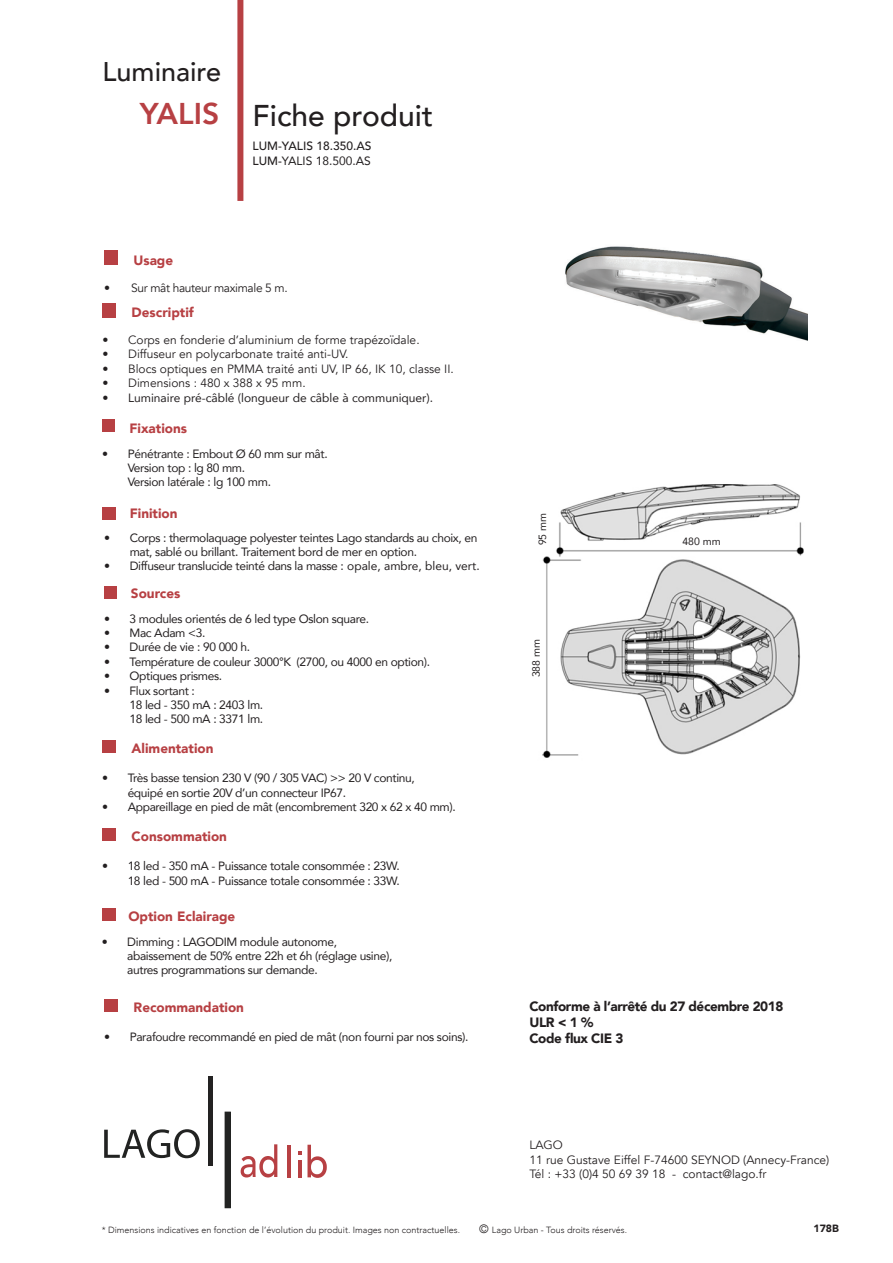
<style>
.page{position:relative;width:893px;height:1263px;background:#fff}
.page>*{position:absolute;margin:0;border:0;box-sizing:border-box;transform-origin:0 0}
.t1{font:500 30px "Avenir";color:#231f20}
.t2{font:800 30px "Avenir";color:#b74043}
.t3{font:500 27px "Avenir";color:#231f20}
.t4{font:900 13.5px "Avenir";color:#b74043}
.t5{font:900 13.5px "Avenir";letter-spacing:-.03em;color:#231f20}
.t6{font:12px/14.4px "Avenir";letter-spacing:-.03em;color:#231f20}
.t7{font:12px "Avenir";color:#231f20}
.t8{font:12px "Avenir";color:#231f20}
.t9{font:12px "Avenir";letter-spacing:-.03em;color:#231f20}
.t10{font:500 12px "Avenir";color:#231f20}
.t11{font:10.5px "Avenir";color:#231f20}
.t12{font:900 10.5px "Avenir";color:#231f20}
.t13{font:300 9px "Avenir";color:#231f20}
.s1{font-weight:500}
.s2{font-size:12px}
</style>
<div class="page">
<div style="left:237px;top:0;width:6px;height:201px;background:#b74043"></div>
<hr style="left:298px;top:1160px;width:3px;height:17px;background:#b74043">
<svg style="left:241px;top:1144px;width:36px;height:33px"></svg>
<hr style="left:288px;top:1145px;width:3px;height:32px;background:#b74043">
<svg style="left:307px;top:1145px;width:20px;height:33px"></svg>
<svg style="left:104px;top:1129px;width:96px;height:29px"></svg>
<div style="left:225px;top:1112px;width:5px;height:96px;background:#222322"></div>
<div style="left:225px;top:1111px;width:6px;height:97px;border:1px solid #222322"></div>
<hr style="left:209px;top:1077px;width:4px;height:89px;background:#232222">
<div style="left:103px;top:303px;width:13px;height:14px;background:#b74043"></div>
<div style="left:104px;top:586px;width:12px;height:13px;background:#b74043"></div>
<div style="left:102px;top:908px;width:14px;height:13px;background:#b74043"></div>
<div style="left:103px;top:420px;width:12px;height:12px;background:#b74043"></div>
<img style="left:565px;top:246px;width:243px;height:95px">
<img style="left:542px;top:484px;width:262px;height:274px">
<div style="left:102px;top:828px;width:13px;height:13px;background:#b74043"></div>
<div style="left:102px;top:740px;width:13px;height:13px;background:#b74043"></div>
<div style="left:102px;top:507px;width:13px;height:13px;background:#b74043"></div>
<div style="left:104px;top:999px;width:13px;height:13px;background:#b74043"></div>
<div style="left:104px;top:251px;width:14px;height:14px;background:#b74043"></div>
<p class="t3" style="left:103px;top:48px;width:120px">Luminaire</p>
<p class="t2" style="left:140px;top:90px;width:81px">YALIS</p>
<p class="t1" style="left:253px;top:89px;width:182px">Fiche produit</p>
<p class="t10" style="left:253px;top:136px;width:120px">LUM-YALIS 18.350.AS</p>
<p class="t8" style="left:253px;top:151px;width:120px"><span class="s1">LUM-</span>YALIS 18.500.AS</p>
<p class="t4" style="left:133px;top:249px;width:41px">Usage</p>
<p class="t9" style="left:104px;top:280px;width:185px">• Sur mât hauteur maximale 5 m.</p>
<p class="t4" style="left:132px;top:301px;width:64px">Descriptif</p>
<p class="t7" style="left:103px;top:333px;width:319px">• Corps en fonderie d’aluminium de forme trapézoïdale.</p>
<p class="t7" style="left:103px;top:347px;width:247px">• Diffuseur en polycarbonate traité anti-UV.</p>
<p class="t7" style="left:103px;top:361px;width:353px">• Blocs optiques en PMMA traité anti UV, IP 66, IK 10, classe II.</p>
<p class="t7" style="left:103px;top:376px;width:205px">• Dimensions : 480 x 388 x 95 mm.</p>
<p class="t8" style="left:103px;top:388px;width:332px">• Luminaire pré-câblé (longueur de câble à communiquer).</p>
<p class="t4" style="left:130px;top:417px;width:59px">Fixations</p>
<p class="t6" style="left:102px;top:446px;width:227px">• Pénétrante : Embout Ø 60 mm sur mât.</p>
<p class="t6" style="left:128px;top:460px;width:119px">Version top : lg 80 mm.</p>
<p class="t6" style="left:128px;top:475px;width:145px">Version latérale : lg 100 mm.</p>
<p class="t4" style="left:130px;top:501px;width:49px">Finition</p>
<p class="t6" style="left:130px;top:530px;width:349px;text-indent:-26px">• Corps : thermolaquage polyester teintes Lago standards au choix, en mat, sablé ou brillant. Traitement bord de mer en option.</p>
<p class="t6" style="left:104px;top:559px;width:377px">• Diffuseur translucide teinté dans la masse : opale, ambre, bleu, vert.</p>
<p class="t4" style="left:131px;top:582px;width:51px">Sources</p>
<p class="t6" style="left:104px;top:611px;width:267px">• 3 modules orientés de 6 led type Oslon square.</p>
<p class="t6" style="left:104px;top:625px;width:103px">• Mac Adam &lt;3.</p>
<p class="t6" style="left:104px;top:640px;width:148px">• Durée de vie : 90 000 h.</p>
<p class="t6" style="left:104px;top:654px;width:328px">• Température de couleur 3000°K (2700, ou 4000 en option).</p>
<p class="t6" style="left:104px;top:668px;width:120px">• Optiques prismes.</p>
<p class="t6" style="left:104px;top:683px;width:92px">• Flux sortant :</p>
<p class="t6" style="left:130px;top:697px;width:135px">18 led - 350 mA : 2403 lm.</p>
<p class="t6" style="left:130px;top:712px;width:135px">18 led - 500 mA : 3371 lm.</p>
<p class="t4" style="left:132px;top:737px;width:83px">Alimentation</p>
<p class="t6" style="left:102px;top:771px;width:314px">• Très basse tension 230 V (90 / 305 VAC) &gt;&gt; 20 V continu,</p>
<p class="t6" style="left:128px;top:785px;width:220px">équipé en sortie 20V d’un connecteur IP67.</p>
<p class="t6" style="left:102px;top:799px;width:355px">• Appareillage en pied de mât (encombrement 320 x 62 x 40 mm).</p>
<p class="t4" style="left:132px;top:824px;width:97px">Consommation</p>
<p class="t6" style="left:102px;top:858px;width:299px">• 18 led - 350 mA - Puissance totale consommée : 23W.</p>
<p class="t6" style="left:128px;top:873px;width:274px">18 led - 500 mA - Puissance totale consommée : 33W.</p>
<p class="t4" style="left:128px;top:905px;width:109px">Option Eclairage</p>
<p class="t6" style="left:102px;top:934px;width:237px">• Dimming : LAGODIM module autonome,</p>
<p class="t6" style="left:127px;top:948px;width:267px">abaissement de 50% entre 22h et 6h (réglage usine),</p>
<p class="t6" style="left:127px;top:962px;width:192px">autres programmations sur demande.</p>
<p class="t4" style="left:134px;top:995px;width:112px">Recommandation</p>
<p class="t6" style="left:104px;top:1029px;width:366px">• Parafoudre recommandé en pied de mât (non fourni par nos soins).</p>
<p class="t11" style="left:534px;top:545px;width:34px;rotate:-90deg">95 mm</p>
<p class="t11" style="left:528px;top:677px;width:40px;rotate:-90deg">388 mm</p>
<p class="t11" style="left:682px;top:533px;width:40px">480 mm</p>
<p class="t5" style="left:529px;top:994px;width:255px">Conforme à l’arrêté du 27 décembre 2018</p>
<p class="t5" style="left:529px;top:1011px;width:65px">ULR &lt; 1 %</p>
<p class="t5" style="left:529px;top:1027px;width:95px">Code flux CIE 3</p>
<p class="t7" style="left:529px;top:1138px;width:35px">LAGO</p>
<p class="t7" style="left:529px;top:1152px;width:301px">11 rue Gustave Eiffel F-74600 SEYNOD (Annecy-France)</p>
<p class="t7" style="left:529px;top:1167px;width:239px">Tél : +33 (0)4 50 69 39 18 - contact@lago.fr</p>
<p class="t13" style="left:102px;top:1225px;width:360px">* Dimensions indicatives en fonction de l’évolution du produit. Images non contractuelles.</p>
<p class="t13" style="left:479px;top:1225px;width:150px"><span class="s2">©</span> Lago Urban - Tous droits réservés.</p>
<p class="t12" style="left:813px;top:1220px;width:27px">178B</p>
</div>
